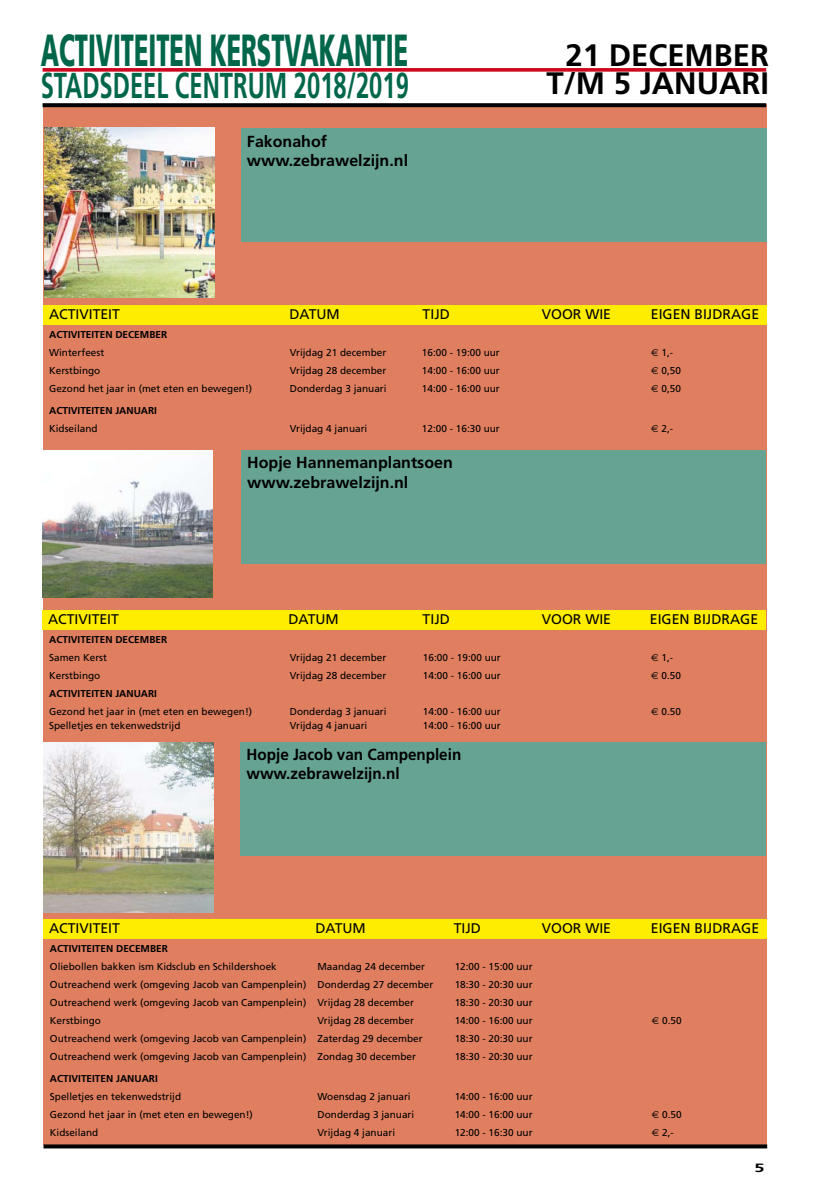
<style>
.page{position:relative;width:823px;height:1191px;background:#fff}
.page>*{position:absolute;margin:0;border:0;box-sizing:border-box;transform-origin:0 0}
.t1{font:900 45px "Frutiger";color:#00664a;scale:.53 1}
.t2{font:700 36px "Frutiger";color:#00664a;scale:.66 1}
.t3{font:700 31px/28px "Frutiger";color:#000;text-align:right}
.t4{font:700 16px/19.2px "Frutiger";color:#000}
.t5{font:700 16px/19.2px "Frutiger";color:#000;scale:.95 1}
.t6{font:14px "Frutiger";color:#000}
.t7{font:700 12px "Frutiger";color:#000;scale:1.5 1}
.t8{font:10px "Frutiger";color:#000}
.t9{font:700 10px "Frutiger";color:#000}
.s1{font-family:"Euro Sans Std"}
</style>
<div class="page">
<div style="left:43px;top:105px;width:723px;height:1040px;background:#e07f60"></div>
<svg style="left:43px;top:103px;width:722px;height:4px;fill:#000"></svg>
<svg style="left:43px;top:1144px;width:723px;height:4px;fill:#000"></svg>
<svg style="left:43px;top:68px;width:722px;height:4px;fill:#ce0d23"></svg>
<div style="left:241px;top:742px;width:524px;height:113px;background:#66a392"></div>
<img style="left:43px;top:742px;width:170px;height:170px">
<div style="left:43px;top:919px;width:723px;height:20px;background:#ffed00"></div>
<div style="left:241px;top:129px;width:525px;height:113px;background:#66a392"></div>
<div style="left:43px;top:305px;width:723px;height:20px;background:#ffed00"></div>
<img style="left:45px;top:128px;width:170px;height:170px">
<div style="left:241px;top:450px;width:524px;height:113px;background:#66a392"></div>
<div style="left:42px;top:610px;width:723px;height:20px;background:#ffed00"></div>
<img style="left:43px;top:450px;width:170px;height:147px">
<h1 class="t1" style="left:41px;top:23px;width:694px">ACTIVITEITEN KERSTVAKANTIE</h1>
<h2 class="t2" style="left:41px;top:64px;width:559px">STADSDEEL CENTRUM 2018/2019</h2>
<h3 class="t4" style="left:247px;top:131px;width:162px">Fakonahof www.zebrawelzijn.nl</h3>
<h3 class="t3" style="left:546px;top:41px;width:224px">21 DECEMBER<br>T/M 5 JANUARI</h3>
<h3 class="t6" style="left:49px;top:305px;width:72px">ACTIVITEIT</h3>
<h3 class="t6" style="left:289px;top:305px;width:52px">DATUM</h3>
<h3 class="t6" style="left:422px;top:305px;width:29px">TIJD</h3>
<h3 class="t6" style="left:541px;top:305px;width:71px">VOOR WIE</h3>
<h3 class="t6" style="left:650px;top:305px;width:110px">EIGEN BIJDRAGE</h3>
<p class="t9" style="left:49px;top:329px;width:119px">ACTIVITEITEN DECEMBER</p>
<p class="t8" style="left:49px;top:347px;width:57px">Winterfeest</p>
<p class="t8" style="left:289px;top:347px;width:98px">Vrijdag 21 december</p>
<p class="t8" style="left:421px;top:347px;width:79px">16:00 - 19:00 uur</p>
<p class="t8" style="left:650px;top:347px;width:23px"><span class="s1">€</span> 1,-</p>
<p class="t8" style="left:49px;top:365px;width:53px">Kerstbingo</p>
<p class="t8" style="left:289px;top:365px;width:98px">Vrijdag 28 december</p>
<p class="t8" style="left:421px;top:365px;width:79px">14:00 - 16:00 uur</p>
<p class="t8" style="left:650px;top:365px;width:31px"><span class="s1">€</span> 0,50</p>
<p class="t8" style="left:49px;top:383px;width:204px">Gezond het jaar in (met eten en bewegen!)</p>
<p class="t8" style="left:289px;top:383px;width:98px">Donderdag 3 januari</p>
<p class="t8" style="left:421px;top:383px;width:79px">14:00 - 16:00 uur</p>
<p class="t8" style="left:650px;top:383px;width:31px"><span class="s1">€</span> 0,50</p>
<p class="t9" style="left:49px;top:405px;width:109px">ACTIVITEITEN JANUARI</p>
<p class="t8" style="left:49px;top:423px;width:50px">Kidseiland</p>
<p class="t8" style="left:289px;top:423px;width:79px">Vrijdag 4 januari</p>
<p class="t8" style="left:421px;top:423px;width:79px">12:00 - 16:30 uur</p>
<p class="t8" style="left:650px;top:423px;width:23px"><span class="s1">€</span> 2,-</p>
<h3 class="t4" style="left:247px;top:453px;width:207px">Hopje Hannemanplantsoen www.zebrawelzijn.nl</h3>
<h3 class="t6" style="left:48px;top:611px;width:72px">ACTIVITEIT</h3>
<h3 class="t6" style="left:288px;top:611px;width:52px">DATUM</h3>
<h3 class="t6" style="left:422px;top:611px;width:29px">TIJD</h3>
<h3 class="t6" style="left:541px;top:611px;width:71px">VOOR WIE</h3>
<h3 class="t6" style="left:649px;top:611px;width:110px">EIGEN BIJDRAGE</h3>
<p class="t9" style="left:49px;top:634px;width:119px">ACTIVITEITEN DECEMBER</p>
<p class="t8" style="left:49px;top:652px;width:59px">Samen Kerst</p>
<p class="t8" style="left:289px;top:652px;width:98px">Vrijdag 21 december</p>
<p class="t8" style="left:422px;top:652px;width:79px">16:00 - 19:00 uur</p>
<p class="t8" style="left:650px;top:652px;width:23px"><span class="s1">€</span> 1,-</p>
<p class="t8" style="left:49px;top:670px;width:53px">Kerstbingo</p>
<p class="t8" style="left:289px;top:670px;width:98px">Vrijdag 28 december</p>
<p class="t8" style="left:422px;top:670px;width:79px">14:00 - 16:00 uur</p>
<p class="t8" style="left:650px;top:670px;width:31px"><span class="s1">€</span> 0.50</p>
<p class="t9" style="left:49px;top:688px;width:109px">ACTIVITEITEN JANUARI</p>
<p class="t8" style="left:49px;top:706px;width:204px">Gezond het jaar in (met eten en bewegen!)</p>
<p class="t8" style="left:289px;top:706px;width:98px">Donderdag 3 januari</p>
<p class="t8" style="left:422px;top:706px;width:79px">14:00 - 16:00 uur</p>
<p class="t8" style="left:650px;top:706px;width:31px"><span class="s1">€</span> 0.50</p>
<p class="t8" style="left:49px;top:720px;width:133px">Spelletjes en tekenwedstrijd</p>
<p class="t8" style="left:289px;top:720px;width:79px">Vrijdag 4 januari</p>
<p class="t8" style="left:422px;top:720px;width:79px">14:00 - 16:00 uur</p>
<h3 class="t5" style="left:246px;top:745px;width:227px">Hopje Jacob van Campenplein www.zebrawelzijn.nl</h3>
<h3 class="t6" style="left:49px;top:920px;width:72px">ACTIVITEIT</h3>
<h3 class="t6" style="left:315px;top:920px;width:52px">DATUM</h3>
<h3 class="t6" style="left:453px;top:920px;width:29px">TIJD</h3>
<h3 class="t6" style="left:541px;top:920px;width:71px">VOOR WIE</h3>
<h3 class="t6" style="left:650px;top:920px;width:110px">EIGEN BIJDRAGE</h3>
<p class="t9" style="left:50px;top:943px;width:119px">ACTIVITEITEN DECEMBER</p>
<p class="t8" style="left:50px;top:961px;width:228px">Oliebollen bakken ism Kidsclub en Schildershoek</p>
<p class="t8" style="left:317px;top:961px;width:109px">Maandag 24 december</p>
<p class="t8" style="left:454px;top:961px;width:79px">12:00 - 15:00 uur</p>
<p class="t8" style="left:50px;top:979px;width:384px">Outreachend werk (omgeving Jacob van Campenplein) Donderdag 27 december</p>
<p class="t8" style="left:454px;top:979px;width:79px">18:30 - 20:30 uur</p>
<p class="t8" style="left:50px;top:997px;width:365px">Outreachend werk (omgeving Jacob van Campenplein) Vrijdag 28 december</p>
<p class="t8" style="left:454px;top:997px;width:79px">18:30 - 20:30 uur</p>
<p class="t8" style="left:50px;top:1015px;width:53px">Kerstbingo</p>
<p class="t8" style="left:317px;top:1015px;width:98px">Vrijdag 28 december</p>
<p class="t8" style="left:454px;top:1015px;width:79px">14:00 - 16:00 uur</p>
<p class="t8" style="left:651px;top:1015px;width:31px"><span class="s1">€</span> 0.50</p>
<p class="t8" style="left:50px;top:1033px;width:374px">Outreachend werk (omgeving Jacob van Campenplein) Zaterdag 29 december</p>
<p class="t8" style="left:454px;top:1033px;width:79px">18:30 - 20:30 uur</p>
<p class="t8" style="left:50px;top:1051px;width:367px">Outreachend werk (omgeving Jacob van Campenplein) Zondag 30 december</p>
<p class="t8" style="left:454px;top:1051px;width:79px">18:30 - 20:30 uur</p>
<p class="t9" style="left:50px;top:1073px;width:109px">ACTIVITEITEN JANUARI</p>
<p class="t8" style="left:50px;top:1091px;width:133px">Spelletjes en tekenwedstrijd</p>
<p class="t8" style="left:317px;top:1091px;width:95px">Woensdag 2 januari</p>
<p class="t8" style="left:454px;top:1091px;width:79px">14:00 - 16:00 uur</p>
<p class="t8" style="left:50px;top:1109px;width:204px">Gezond het jaar in (met eten en bewegen!)</p>
<p class="t8" style="left:317px;top:1109px;width:98px">Donderdag 3 januari</p>
<p class="t8" style="left:454px;top:1109px;width:79px">14:00 - 16:00 uur</p>
<p class="t8" style="left:651px;top:1109px;width:31px"><span class="s1">€</span> 0.50</p>
<p class="t8" style="left:50px;top:1127px;width:50px">Kidseiland</p>
<p class="t8" style="left:317px;top:1127px;width:79px">Vrijdag 4 januari</p>
<p class="t8" style="left:454px;top:1127px;width:79px">12:00 - 16:30 uur</p>
<p class="t8" style="left:651px;top:1127px;width:23px"><span class="s1">€</span> 2,-</p>
<p class="t7" style="left:754px;top:1160px;width:8px">5</p>
</div>
